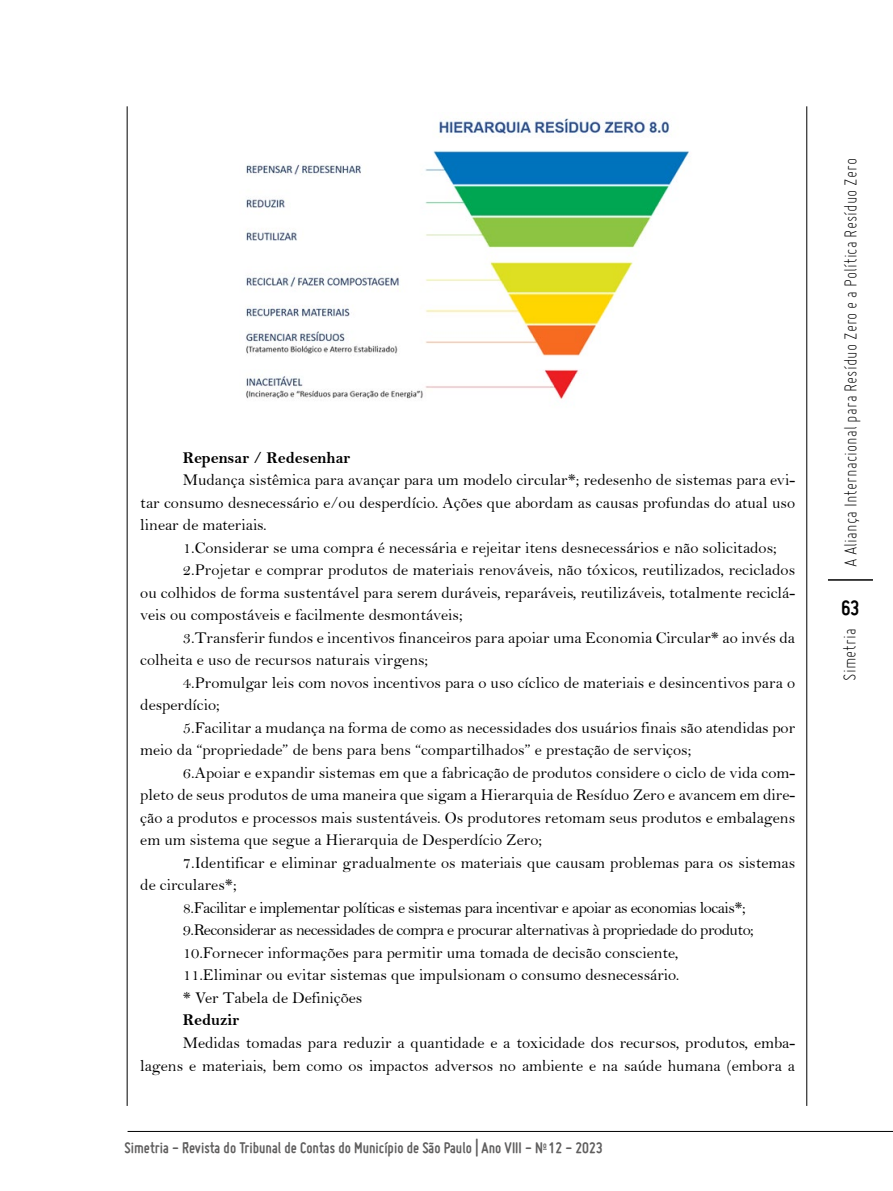
<style>
.page{position:relative;width:893px;height:1191px;background:#fff}
.page>*{position:absolute;margin:0;border:0;box-sizing:border-box;transform-origin:0 0}
.t1{font:700 22.5px "Miso";color:#000}
.t2{font:300 19.5px "Miso";color:#000}
.t3{font:16.5px/22.5px "Bell";color:#000;text-align:justify}
.t4{font:16.5px "Bell";letter-spacing:-.03em;color:#000}
.t5{font:700 16.5px "Miso";color:#5f5e5e}
.t6{font:16.5px "Bell MT Bold";color:#000}
</style>
<div class="page">
<hr style="left:828px;top:579px;width:45px;height:1px;background:#000">
<hr style="left:127px;top:106px;width:1px;height:1000px;background:#000">
<hr style="left:806px;top:106px;width:1px;height:1000px;background:#000">
<hr style="left:128px;top:1131px;width:765px;height:1px;background:#000">
<img style="left:246px;top:118px;width:443px;height:281px">
<p class="t6" style="left:183px;top:447px;width:169px">Repensar / Redesenhar</p>
<p class="t3" style="left:140px;top:468px;width:656px;text-indent:43px">Mudança sistêmica para avançar para um modelo circular*; redesenho de sistemas para evi&shy;tar consumo desnecessário e/ou desperdício. Ações que abordam as causas profundas do atual uso linear de materiais.</p>
<p class="t3" style="left:183px;top:536px;width:595px">1.Considerar se uma compra é necessária e rejeitar itens desnecessários e não solicitados;</p>
<p class="t3" style="left:183px;top:558px;width:614px">2.Projetar e comprar produtos de materiais renováveis, não tóxicos, reutilizados, reciclados</p>
<p class="t3" style="left:140px;top:581px;width:656px">ou colhidos de forma sustentável para serem duráveis, reparáveis, reutilizáveis, totalmente reciclá-</p>
<p class="t3" style="left:140px;top:603px;width:324px">veis ou compostáveis e facilmente desmontáveis;</p>
<p class="t3" style="left:183px;top:626px;width:614px">3.Transferir fundos e incentivos financeiros para apoiar uma Economia Circular* ao invés da</p>
<p class="t3" style="left:140px;top:648px;width:289px">colheita e uso de recursos naturais virgens;</p>
<p class="t3" style="left:183px;top:671px;width:614px">4.Promulgar leis com novos incentivos para o uso cíclico de materiais e desincentivos para o</p>
<p class="t3" style="left:140px;top:693px;width:81px">desperdício;</p>
<p class="t3" style="left:183px;top:716px;width:614px">5.Facilitar a mudança na forma de como as necessidades dos usuários finais são atendidas por</p>
<p class="t3" style="left:140px;top:738px;width:553px">meio da “propriedade” de bens para bens “compartilhados” e prestação de serviços;</p>
<p class="t3" style="left:183px;top:761px;width:614px">6.Apoiar e expandir sistemas em que a fabricação de produtos considere o ciclo de vida com-</p>
<p class="t3" style="left:140px;top:783px;width:656px">pleto de seus produtos de uma maneira que sigam a Hierarquia de Resíduo Zero e avancem em dire-</p>
<p class="t3" style="left:140px;top:806px;width:656px">ção a produtos e processos mais sustentáveis. Os produtores retomam seus produtos e embalagens</p>
<p class="t3" style="left:140px;top:828px;width:403px">em um sistema que segue a Hierarquia de Desperdício Zero;</p>
<p class="t3" style="left:183px;top:851px;width:614px">7.Identificar e eliminar gradualmente os materiais que causam problemas para os sistemas</p>
<p class="t3" style="left:140px;top:873px;width:98px">de circulares*;</p>
<p class="t4" style="left:183px;top:897px;width:564px">8.Facilitar e implementar políticas e sistemas para incentivar e apoiar as economias locais*;</p>
<p class="t4" style="left:183px;top:920px;width:573px">9.Reconsiderar as necessidades de compra e procurar alternativas à propriedade do produto;</p>
<p class="t3" style="left:183px;top:941px;width:497px">10.Fornecer informações para permitir uma tomada de decisão consciente,</p>
<p class="t3" style="left:183px;top:963px;width:498px">11.Eliminar ou evitar sistemas que impulsionam o consumo desnecessário.</p>
<p class="t3" style="left:183px;top:986px;width:181px">* Ver Tabela de Definições</p>
<p class="t6" style="left:183px;top:1010px;width:58px">Reduzir</p>
<p class="t3" style="left:140px;top:1031px;width:656px;text-align:right">Medidas tomadas para reduzir a quantidade e a toxicidade dos recursos, produtos, emba&shy;lagens e materiais, bem como os impactos adversos no ambiente e na saúde humana (embora a</p>
<p class="t5" style="left:125px;top:1138px;width:480px">Simetria - Revista do Tribunal de Contas do Município de São Paulo | Ano VIII - N<sup>o</sup> 12 - 2023</p>
<p class="t2" style="left:839px;top:567px;width:410px;rotate:-90deg">A Aliança Internacional para Resíduo Zero e a Política Resíduo Zero</p>
<h1 class="t1" style="left:841px;top:594px;width:20px">63</h1>
<p class="t2" style="left:838px;top:680px;width:54px;rotate:-90deg">Simetria</p>
</div>
